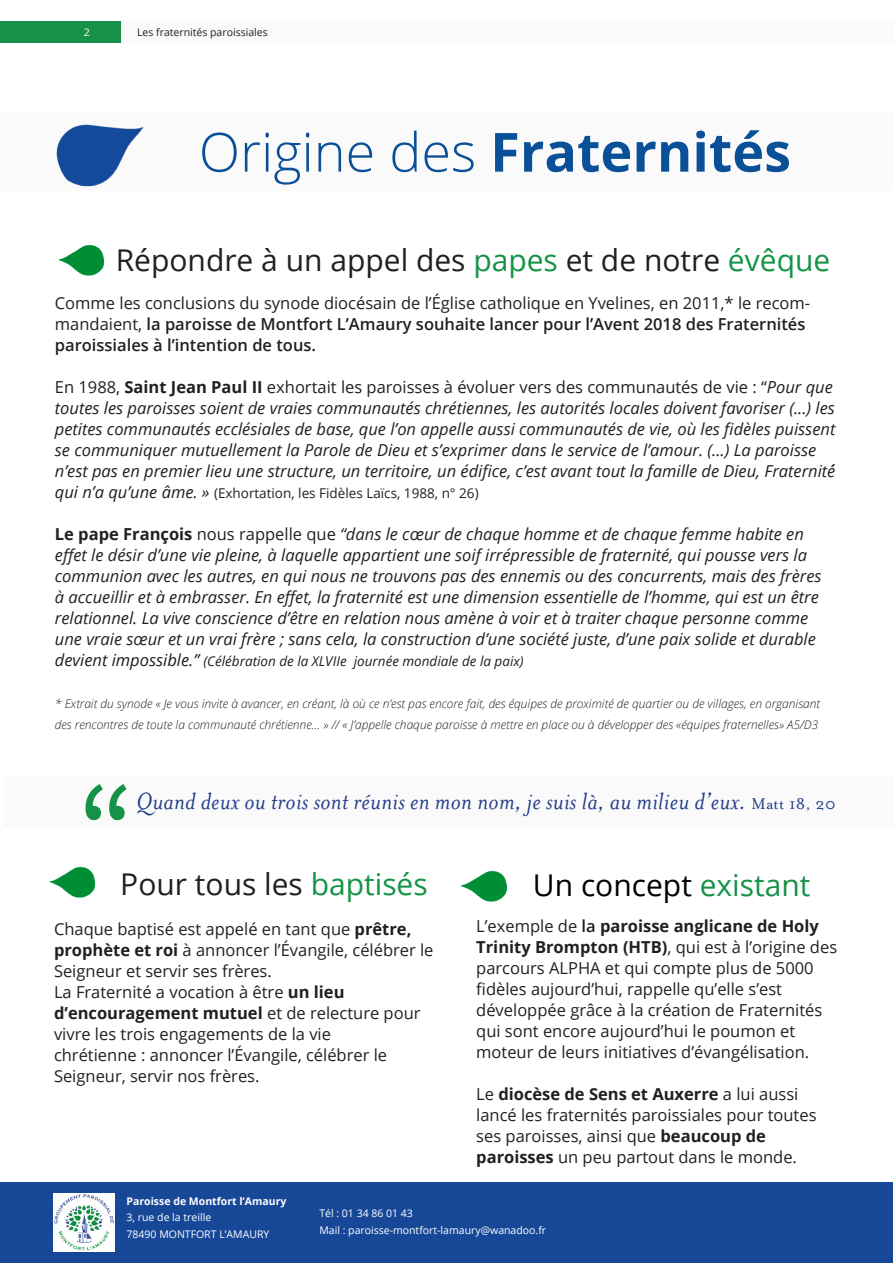
<style>
.page{position:relative;width:893px;height:1263px;background:#fff}
.page>*{position:absolute;margin:0;border:0;box-sizing:border-box;transform-origin:0 0}
.Heading_1___36pt{font:700 54px "Open Sans";color:#095098}
.Heading_2___20pt{font:30px "Open Sans";color:#231f20}
.Heading_2___20pt-2{font:30px "Open Sans";color:#000002}
.Body___12pt{font:italic 27px "Mrs Eaves OT";letter-spacing:.01em;color:#253e8c}
.Body___9pt{font:italic 16.5px/21px "Open Sans";color:#231f20}
.Body___9pt-2{font:16.5px/21px "Open Sans";color:#231f20}
.Body___9pt-3{font:600 16.5px/21px "Open Sans";color:#231f20}
.Body___9pt-4{font:italic 13.5px "Open Sans";color:#231f20}
.Body___9pt-5{font:13.5px "Open Sans";color:#231f20}
.Body___9pt-6{font:italic 300 12px/21px "Open Sans";color:#231f20}
.Body___7pt{font:10.5px "Open Sans";color:#fff}
.Body___7pt-2{font:700 10.5px "Open Sans";color:#fff}
.Body___7pt-3{font:10.5px "Open Sans";color:#231f20}
.s1{font-weight:300}
.s2{color:#149346}
.s3{font-weight:400}
.s4{font-style:normal}
.s5{font-weight:700;font-style:normal}
.s6{font-style:italic;font-size:16.5px}
.s7{font-size:16.5px}
.s8{font-style:normal;font-size:18px}
.s9{font-weight:700}
.s10{font-weight:600}
</style>
<div class="page">
<div style="left:0;top:1182px;width:893px;height:81px;background:#174898"></div>
<div style="left:0;top:111px;width:893px;height:80px;background:#fafafa"></div>
<div style="left:0;top:21px;width:893px;height:21px;background:#fafafa"></div>
<div style="left:0;top:21px;width:120px;height:21px;background:#159247"></div>
<img style="left:56px;top:124px;width:88px;height:63px">
<img style="left:54px;top:1193px;width:61px;height:59px">
<div style="left:5px;top:776px;width:888px;height:51px;background:#fafafa"></div>
<img style="left:58px;top:244px;width:47px;height:32px">
<img style="left:49px;top:866px;width:47px;height:32px">
<img style="left:460px;top:870px;width:47px;height:32px">
<svg style="left:86px;top:784px;width:41px;height:36px"></svg>
<p class="Body___7pt" style="left:84px;top:25px;width:8px">2</p>
<p class="Body___7pt-3" style="left:137px;top:25px;width:132px">Les fraternités paroissiales</p>
<p class="Heading_1___36pt" style="left:199px;top:114px;width:594px"><span class="s1">Origine des</span> Fraternités</p>
<p class="Heading_2___20pt" style="left:116px;top:240px;width:716px">Répondre à un appel des <span class="s2">papes</span> et de notre <span class="s2">évêque</span></p>
<p class="Body___9pt-3" style="left:55px;top:292px;width:757px"><span class="s3">Comme les conclusions du synode diocésain de l’Église catholique en Yvelines, en 2011,* le recom&shy;mandaient,</span> la paroisse de Montfort L’Amaury souhaite lancer pour l’Avent 2018 des Fraternités paroissiales à l’intention de tous.</p>
<p class="Body___9pt" style="left:55px;top:376px;width:786px"><span class="s4">En 1988,</span> <span class="s5">Saint Jean Paul II</span> <span class="s4">exhortait les paroisses à évoluer vers des communautés de vie : “</span>Pour que toutes les paroisses soient de vraies communautés chrétiennes, les autorités locales doivent favoriser (...) les petites communautés ecclésiales de base, que l’on appelle aussi communautés de vie, où les fidèles puissent se communiquer mutuellement la Parole de Dieu et s’exprimer dans le service de l’amour. (...) La paroisse n’est pas en premier lieu une structure, un territoire, un édifice, c’est avant tout la famille de Dieu, Fraternité́</p>
<p class="Body___9pt-5" style="left:55px;top:483px;width:425px"><span class="s6">qui n’a qu’une âme. »</span> (Exhortation, les Fidèles Laïcs, 1988, n° 26)</p>
<p class="Body___9pt" style="left:55px;top:523px;width:768px"><span class="s5">Le pape François</span> <span class="s4">nous rappelle que</span> “dans le cœur de chaque homme et de chaque femme habite en effet le désir d’une vie pleine, à laquelle appartient une soif irrépressible de fraternité, qui pousse vers la communion avec les autres, en qui nous ne trouvons pas des ennemis ou des concurrents, mais des frères à accueillir et à embrasser. En effet, la fraternité est une dimension essentielle de l’homme, qui est un être relationnel. La vive conscience d’être en relation nous amène à voir et à traiter chaque personne comme une vraie sœur et un vrai frère ; sans cela, la construction d’une société juste, d’une paix solide et durable</p>
<p class="Body___9pt-4" style="left:55px;top:651px;width:470px"><span class="s7">devient impossible.”</span> (Célébration de la XLVIIe journée mondiale de la paix)</p>
<p class="Body___9pt-6" style="left:55px;top:692px;width:767px">* Extrait du synode « Je vous invite à avancer, en créant, là où ce n’est pas encore fait, des équipes de proximité de quartier ou de villages, en organisant des rencontres de toute la communauté chrétienne… » // « J’appelle chaque paroisse à mettre en place ou à développer des «équipes fraternelles» A5/D3</p>
<p class="Body___12pt" style="left:136px;top:787px;width:701px">Quand deux ou trois sont réunis en mon nom, je suis là, au milieu d’eux. <span class="s8">Matt 18, 20</span></p>
<p class="Heading_2___20pt" style="left:120px;top:863px;width:309px">Pour tous les <span class="s2">baptisés</span></p>
<p class="Heading_2___20pt-2" style="left:533px;top:865px;width:279px">Un concept <span class="s2">existant</span></p>
<p class="Body___9pt-2" style="left:54px;top:918px;width:381px">Chaque baptisé est appelé en tant que <span class="s9">prêtre, prophète et roi</span> à annoncer l’Évangile, célébrer le<br>Seigneur et servir ses frères.</p>
<p class="Body___9pt-2" style="left:54px;top:981px;width:292px">La Fraternité a vocation à être <span class="s9">un lieu</span></p>
<p class="Body___9pt-2" style="left:54px;top:1002px;width:368px"><span class="s9">d’encouragement mutuel</span> et de relecture pour vivre les trois engagements de la vie</p>
<p class="Body___9pt-2" style="left:54px;top:1044px;width:335px">chrétienne : annoncer l’Évangile, célébrer le</p>
<p class="Body___9pt-2" style="left:54px;top:1065px;width:207px">Seigneur, servir nos frères.</p>
<p class="Body___9pt-2" style="left:476px;top:915px;width:362px">L’exemple de <span class="s10">la</span> <span class="s9">paroisse anglicane de Holy Trinity Brompton (HTB)</span>, qui est à l’origine des parcours ALPHA et qui compte plus de 5000 fidèles aujourd’hui, rappelle qu’elle s’est</p>
<p class="Body___9pt-2" style="left:476px;top:999px;width:348px">développée grâce à la création de Fraternités qui sont encore aujourd’hui le poumon et</p>
<p class="Body___9pt-2" style="left:476px;top:1041px;width:334px">moteur de leurs initiatives d’évangélisation.</p>
<p class="Body___9pt-2" style="left:476px;top:1083px;width:342px">Le <span class="s9">diocèse de Sens et Auxerre</span> a lui aussi lancé les fraternités paroissiales pour toutes ses paroisses, ainsi que <span class="s9">beaucoup de</span></p>
<p class="Body___9pt-2" style="left:476px;top:1146px;width:322px"><span class="s9">paroisses</span> un peu partout dans le monde.</p>
<p class="Body___7pt-2" style="left:127px;top:1193px;width:161px">Paroisse de Montfort l’Amaury</p>
<p class="Body___7pt" style="left:127px;top:1210px;width:86px">3, rue de la treille</p>
<p class="Body___7pt" style="left:127px;top:1227px;width:144px">78490 MONTFORT L’AMAURY</p>
<p class="Body___7pt" style="left:319px;top:1206px;width:95px">Tél : 01 34 86 01 43</p>
<p class="Body___7pt" style="left:319px;top:1222px;width:228px">Mail : paroisse-montfort-lamaury@wanadoo.fr</p>
</div>
